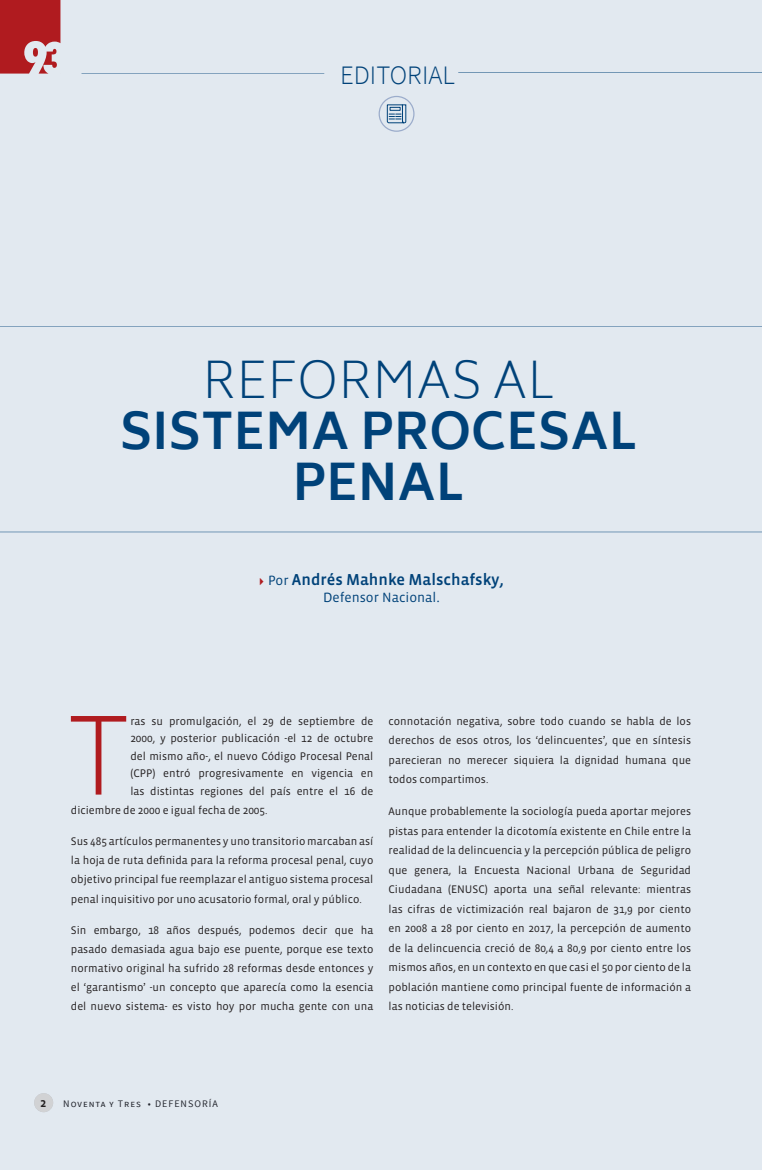
<style>
.page{position:relative;width:762px;height:1170px;background:#fff}
.page>*{position:absolute;margin:0;border:0;box-sizing:border-box;transform-origin:0 0}
.t1{font:200 103.62px "Biryani";color:#b01b1f}
.t2{font:700 48.75px/51.2px "Biryani";letter-spacing:.01em;color:#004279;text-align:center}
.t3{font:200 48.75px "Biryani";letter-spacing:.01em;color:#004279}
.t4{font:300 26.62px "Source Sans Pro";color:#004279}
.t5{font:16.25px "Vista Sans Med";color:#004279}
.t6{font:13.75px "Vista Sans";color:#004279}
.t7{font:12.5px "Vista Sans Med";color:#231f20}
.t8{font:11.25px/19.5px "Vista Sans";color:#231f20;text-align:justify}
.t9{font:10px "Source Sans Pro";letter-spacing:.1em;color:#231f20}
.s1{font-family:"Idealist Sans";font-weight:300;font-size:13.75px;color:#b01b1f}
.s2{font-family:"Vista Sans";font-size:13.75px}
.s3{font-size:16.25px}
</style>
<div class="page">
<div style="left:0;top:0;width:762px;height:1169px;background:#e2e9f0"></div>
<hr style="left:458px;top:72px;width:304px;height:1px;background:#004279">
<hr style="left:0;top:531px;width:762px;height:1px;background:#004279">
<hr style="left:0;top:326px;width:762px;height:1px;background:#004279">
<svg style="left:0;top:0;width:60px;height:74px"></svg>
<hr style="left:81px;top:73px;width:243px;height:1px;background:#004279">
<div style="left:379px;top:96px;width:35px;height:36px;border:1px solid #9baccb;border-radius:50%"></div>
<svg style="left:386px;top:104px;width:21px;height:20px"></svg>
<div style="left:34px;top:1093px;width:19px;height:19px;background:#d1d2d4;border-radius:50%"></div>
<h3 class="t4" style="left:340px;top:59px;width:116px">EDITORIAL</h3>
<h2 class="t3" style="left:202px;top:352px;width:353px">REFORMAS AL</h2>
<h2 class="t2" style="left:120px;top:406px;width:518px">SISTEMA PROCESAL<br>PENAL</h2>
<h3 class="t5" style="left:259px;top:571px;width:246px"><span class="s1">►</span> <span class="s2">Por</span> Andrés Mahnke Malschafsky,</h3>
<p class="t6" style="left:323px;top:590px;width:118px">Defensor Nacional<span class="s3">.</span></p>
<h1 class="t1" style="left:67px;top:698px;width:65px">T</h1>
<p class="t8" style="left:130px;top:712px;width:245px;line-height:17.5px">ras su promulgación, el 29 de septiembre de 2000, y posterior publicación -el 12 de octubre del mismo año-, el nuevo Código Procesal Penal (CPP) entró progresivamente en vigencia en las distintas regiones del país entre el 16 de</p>
<p class="t8" style="left:71px;top:800px;width:198px">diciembre de 2000 e igual fecha de 2005.</p>
<p class="t8" style="left:71px;top:832px;width:304px;line-height:19.1px">Sus 485 artículos permanentes y uno transitorio marcaban así la hoja de ruta definida para la reforma procesal penal, cuyo objetivo principal fue reemplazar el antiguo sistema procesal penal inquisitivo por uno acusatorio formal, oral y público.</p>
<p class="t8" style="left:71px;top:920px;width:304px;line-height:19.1px">Sin embargo, 18 años después, podemos decir que ha pasado demasiada agua bajo ese puente, porque ese texto normativo original ha sufrido 28 reformas desde entonces y el ‘garantismo’ -un concepto que aparecía como la esencia del nuevo sistema- es visto hoy por mucha gente con una</p>
<p class="t8" style="left:388px;top:711px;width:304px">connotación negativa, sobre todo cuando se habla de los derechos de esos otros, los ‘delincuentes’, que en síntesis parecieran no merecer siquiera la dignidad humana que todos compartimos.</p>
<p class="t8" style="left:388px;top:801px;width:304px">Aunque probablemente la sociología pueda aportar mejores pistas para entender la dicotomía existente en Chile entre la realidad de la delincuencia y la percepción pública de peligro que genera, la Encuesta Nacional Urbana de Seguridad Ciudadana (ENUSC) aporta una señal relevante: mientras las cifras de victimización real bajaron de 31,9 por ciento en 2008 a 28 por ciento en 2017, la percepción de aumento de la delincuencia creció de 80,4 a 80,9 por ciento entre los mismos años, en un contexto en que casi el 50 por ciento de la población mantiene como principal fuente de información a las noticias de televisión.</p>
<p class="t7" style="left:38px;top:1094px;width:8px">2</p>
<p class="t9" style="left:63px;top:1096px;width:156px">Noventa y Tres • DEFENSORÍA</p>
<p class="t7" style="left:40px;top:1095px;width:8px">2</p>
</div>
